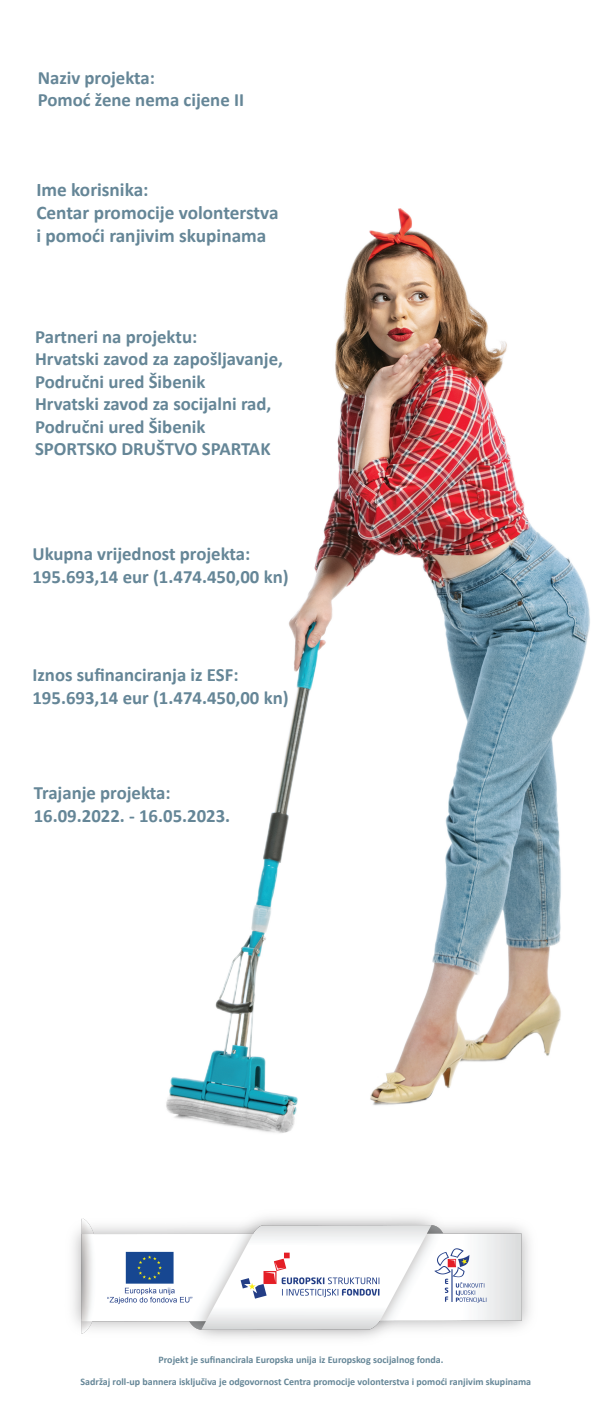
<style>
.page{position:relative;width:603px;height:1418px;background:#fff}
.page>*{position:absolute;margin:0;border:0;box-sizing:border-box;transform-origin:0 0}
.t1{font:700 19.25px/23.1px "Calibri";color:#658697}
.t2{font:700 18.75px/22.5px "Calibri";color:#658697}
.t3{font:700 10px/21.6px "Calibri";color:#658697}
</style>
<div class="page">
<img style="left:167px;top:208px;width:423px;height:892px">
<img style="left:73px;top:1100px;width:457px;height:238px">
<p class="t2" style="left:38px;top:66px;width:208px">Naziv projekta:<br>Pomoć žene nema cijene II</p>
<p class="t1" style="left:36px;top:178px;width:243px">Ime korisnika:<br>Centar promocije volonterstva i pomoći ranjivim skupinama</p>
<p class="t2" style="left:35px;top:325px;width:249px">Partneri na projektu:<br>Hrvatski zavod za zapošljavanje,<br>Područni ured Šibenik<br>Hrvatski zavod za socijalni rad,<br>Područni ured Šibenik<br>SPORTSKO DRUŠTVO SPARTAK</p>
<p class="t2" style="left:32px;top:542px;width:257px">Ukupna vrijednost projekta:<br>195.693,14 eur (1.474.450,00 kn)</p>
<p class="t2" style="left:32px;top:663px;width:257px">Iznos sufinanciranja iz ESF:<br>195.693,14 eur (1.474.450,00 kn)</p>
<p class="t2" style="left:34px;top:781px;width:198px">Trajanje projekta:<br>16.09.2022. - 16.05.2023.</p>
<p class="t3" style="left:80px;top:1348px;width:452px;text-indent:78px">Projekt je sufinancirala Europska unija iz Europskog socijalnog fonda.<br>Sadržaj roll-up bannera isključiva je odgovornost Centra promocije volonterstva i pomoći ranjivim skupinama</p>
</div>
